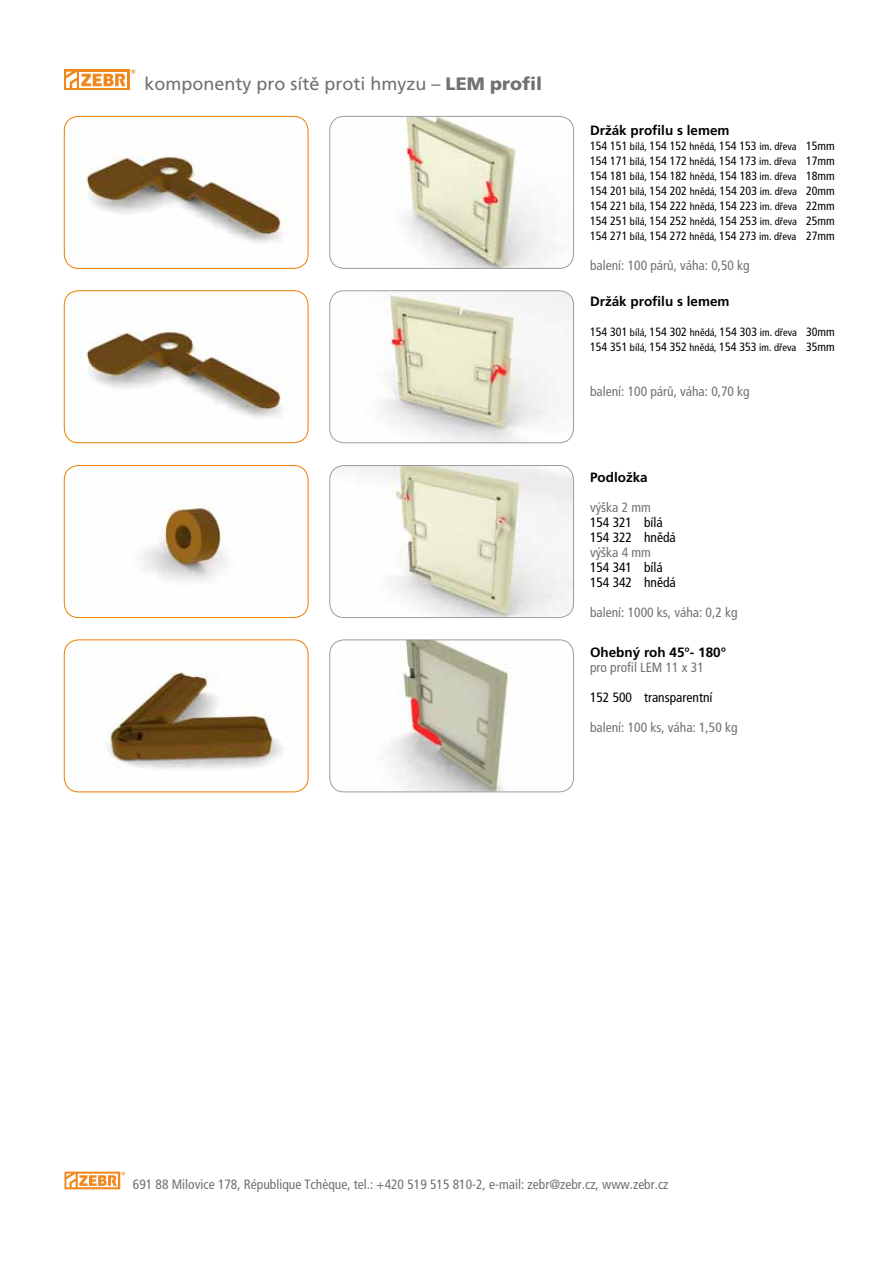
<style>
.page{position:relative;width:893px;height:1263px;background:#fff}
.page>*{position:absolute;margin:0;border:0;box-sizing:border-box;transform-origin:0 0}
.t1{font:18px "Frutiger CE";color:#707172}
.t2{font:condensed 13.5px "Frutiger CE";color:#707172}
.t3{font:700 13.5px "Frutiger CE";color:#000}
.t4{font:condensed 13.5px/15px "Frutiger CE";color:#000}
.t5{font:condensed 12px/15px "Frutiger CE";color:#000;text-align:justify}
.s1{font-weight:900}
.s2{font-size:10.5px}
</style>
<div class="page">
<svg style="left:64px;top:1171px;width:61px;height:18px"></svg>
<img style="left:64px;top:116px;width:244px;height:152px">
<div style="left:64px;top:116px;width:245px;height:153px;border:1px solid #ee7f00;border-radius:14px"></div>
<img style="left:64px;top:465px;width:244px;height:152px">
<div style="left:64px;top:465px;width:245px;height:153px;border:1px solid #ee7f00;border-radius:14px"></div>
<img style="left:64px;top:641px;width:244px;height:151px">
<div style="left:64px;top:639px;width:245px;height:153px;border:1px solid #ee7f00;border-radius:14px"></div>
<img style="left:330px;top:116px;width:244px;height:152px">
<div style="left:329px;top:116px;width:245px;height:153px;border:1px solid #9c9e9f;border-radius:14px"></div>
<img style="left:330px;top:465px;width:244px;height:152px">
<div style="left:329px;top:465px;width:245px;height:153px;border:1px solid #9c9e9f;border-radius:14px"></div>
<img style="left:330px;top:640px;width:244px;height:152px">
<div style="left:329px;top:639px;width:245px;height:153px;border:1px solid #9c9e9f;border-radius:14px"></div>
<img style="left:64px;top:291px;width:244px;height:152px">
<div style="left:64px;top:290px;width:245px;height:153px;border:1px solid #ee7f00;border-radius:14px"></div>
<img style="left:330px;top:292px;width:244px;height:151px">
<div style="left:329px;top:290px;width:245px;height:153px;border:1px solid #9c9e9f;border-radius:14px"></div>
<div style="left:64px;top:69px;width:66px;height:21px;background:#f0881e"></div>
<div style="left:79px;top:72px;width:48px;height:16px;background:#fff"></div>
<svg style="left:66px;top:72px;width:59px;height:16px"></svg>
<svg style="left:131px;top:70px;width:4px;height:4px"></svg>
<h1 class="t1" style="left:145px;top:74px;width:399px">komponenty pro sítě proti hmyzu – <span class="s1">LEM profil</span></h1>
<p class="t3" style="left:590px;top:122px;width:141px">Držák profilu s lemem</p>
<p class="t5" style="left:590px;top:138px;width:246px">154 151 <span class="s2">bílá,</span> 154 152 <span class="s2">hnědá,</span> 154 153 <span class="s2">im. dřeva</span> 15mm 154 171 <span class="s2">bílá,</span> 154 172 <span class="s2">hnědá,</span> 154 173 <span class="s2">im. dřeva</span> 17mm 154 181 <span class="s2">bílá,</span> 154 182 <span class="s2">hnědá,</span> 154 183 <span class="s2">im. dřeva</span> 18mm 154 201 <span class="s2">bílá,</span> 154 202 <span class="s2">hnědá,</span> 154 203 <span class="s2">im. dřeva</span> 20mm 154 221 <span class="s2">bílá,</span> 154 222 <span class="s2">hnědá,</span> 154 223 <span class="s2">im. dřeva</span> 22mm 154 251 <span class="s2">bílá,</span> 154 252 <span class="s2">hnědá,</span> 154 253 <span class="s2">im. dřeva</span> 25mm 154 271 <span class="s2">bílá,</span> 154 272 <span class="s2">hnědá,</span> 154 273 <span class="s2">im. dřeva</span> 27mm</p>
<p class="t2" style="left:590px;top:257px;width:161px">balení: 100 párů, váha: 0,50 kg</p>
<p class="t3" style="left:590px;top:293px;width:141px">Držák profilu s lemem</p>
<p class="t5" style="left:590px;top:324px;width:246px">154 301 <span class="s2">bílá,</span> 154 302 <span class="s2">hnědá,</span> 154 303 <span class="s2">im. dřeva</span> 30mm<br>154 351 <span class="s2">bílá,</span> 154 352 <span class="s2">hnědá,</span> 154 353 <span class="s2">im. dřeva</span> 35mm</p>
<p class="t2" style="left:590px;top:383px;width:161px">balení: 100 párů, váha: 0,70 kg</p>
<p class="t3" style="left:590px;top:470px;width:59px">Podložka</p>
<p class="t2" style="left:590px;top:500px;width:62px">výška 2 mm</p>
<p class="t4" style="left:590px;top:515px;width:87px">154 321 bílá<br>154 322 hnědá</p>
<p class="t2" style="left:590px;top:545px;width:62px">výška 4 mm</p>
<p class="t4" style="left:590px;top:560px;width:87px">154 341 bílá<br>154 342 hnědá</p>
<p class="t2" style="left:590px;top:605px;width:149px">balení: 1000 ks, váha: 0,2 kg</p>
<p class="t3" style="left:590px;top:645px;width:138px">Ohebný roh 45°- 180°</p>
<p class="t2" style="left:590px;top:660px;width:115px">pro profil LEM 11 x 31</p>
<p class="t4" style="left:590px;top:690px;width:124px">152 500 transparentní</p>
<p class="t2" style="left:590px;top:720px;width:149px">balení: 100 ks, váha: 1,50 kg</p>
<p class="t2" style="left:133px;top:1176px;width:537px">691 88 Milovice 178, République Tchèque, tel.: +420 519 515 810-2, e-mail: zebr@zebr.cz, www.zebr.cz</p>
</div>
